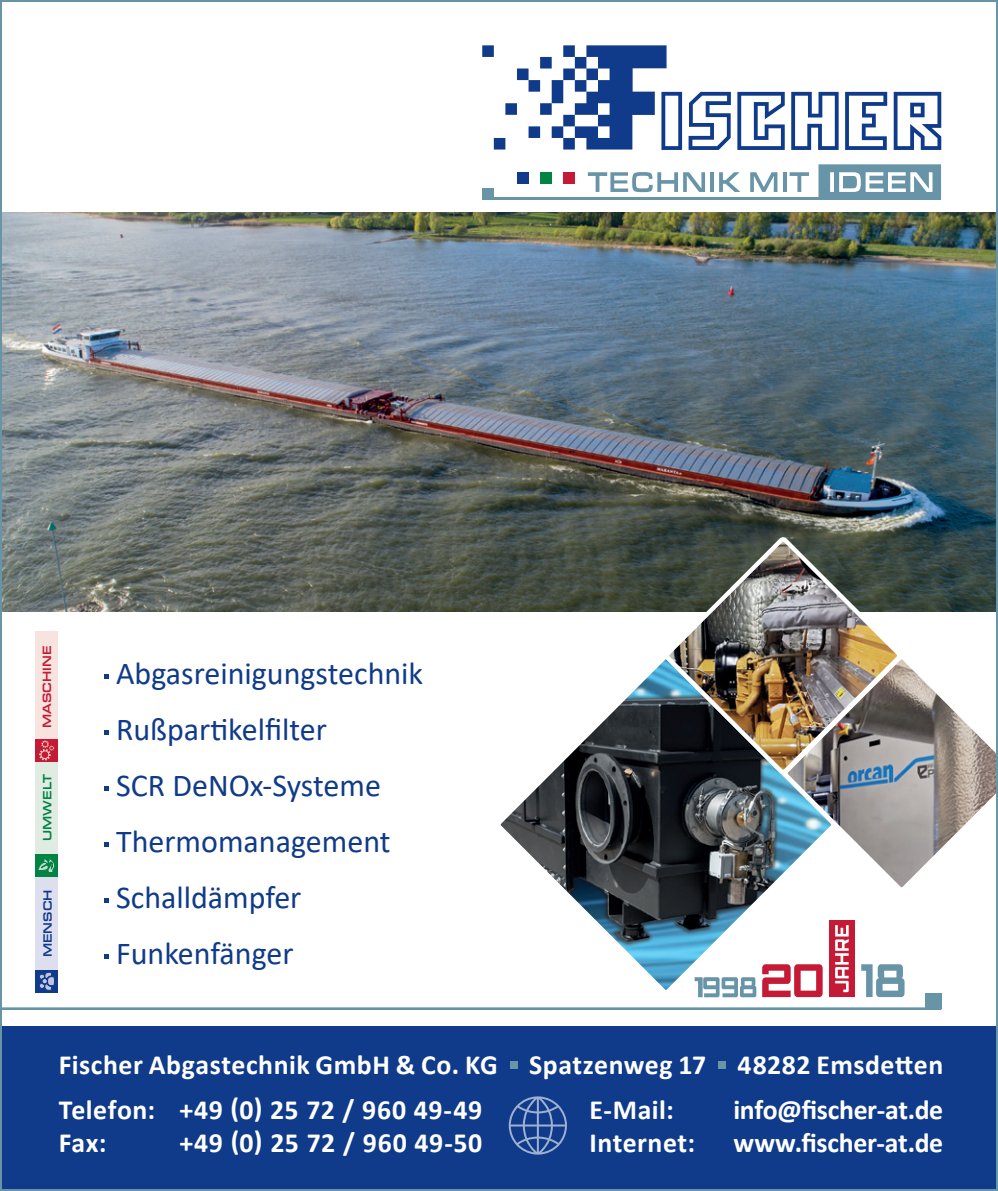
<style>
.page{position:relative;width:998px;height:1191px;background:#fff}
.page>*{position:absolute;margin:0;border:0;box-sizing:border-box;transform-origin:0 0}
.t1{font:32px/56px "Calibri";color:#103b8a}
.t2{font:700 27.6px/44.4px "Calibri";letter-spacing:.015em;color:#fff}
.t3{font:700 27.6px "Calibri";letter-spacing:-.015em;color:#fff}
.t4{font:700 27.6px "Calibri";letter-spacing:-.01em;color:#fff}
.t5{font:500 12.4px "Eurostile Ext";color:#c51a35;scale:.89 1}
.t6{font:500 12.4px "Eurostile Ext";color:#008343;scale:.89 1}
.t7{font:500 12.4px "Eurostile Ext";color:#103b8a;scale:.89 1}
</style>
<div class="page">
<div style="left:2px;top:1026px;width:996px;height:165px;background:#103b8a"></div>
<div style="left:829px;top:920px;width:26px;height:76px;background:#c51a35"></div>
<svg style="left:861px;top:964px;width:43px;height:33px"></svg>
<svg style="left:839px;top:925px;width:10px;height:67px"></svg>
<svg style="left:104px;top:674px;width:5px;height:4px"></svg>
<svg style="left:104px;top:730px;width:5px;height:4px"></svg>
<svg style="left:104px;top:786px;width:5px;height:4px"></svg>
<svg style="left:104px;top:842px;width:5px;height:4px"></svg>
<svg style="left:104px;top:898px;width:5px;height:4px"></svg>
<svg style="left:104px;top:954px;width:5px;height:4px"></svg>
<div style="left:35px;top:877px;width:23px;height:93px;background:#dddfee"></div>
<div style="left:35px;top:761px;width:23px;height:93px;background:#e0ebe2"></div>
<div style="left:35px;top:631px;width:23px;height:108px;background:#f7e4df"></div>
<div style="left:35px;top:970px;width:23px;height:22px;background:#103b8a"></div>
<div style="left:35px;top:854px;width:23px;height:23px;background:#008343"></div>
<div style="left:35px;top:739px;width:23px;height:22px;background:#c51a35"></div>
<svg style="left:40px;top:972px;width:14px;height:18px"></svg>
<svg style="left:38px;top:859px;width:17px;height:13px"></svg>
<svg style="left:39px;top:740px;width:15px;height:20px"></svg>
<div style="left:510px;top:1061px;width:7px;height:8px;background:#6894a8"></div>
<div style="left:718px;top:1061px;width:8px;height:8px;background:#6894a8"></div>
<svg style="left:509px;top:1096px;width:58px;height:58px"></svg>
<svg style="left:688px;top:92px;width:43px;height:58px"></svg>
<svg style="left:737px;top:92px;width:48px;height:58px"></svg>
<svg style="left:791px;top:92px;width:47px;height:58px"></svg>
<svg style="left:845px;top:92px;width:42px;height:58px"></svg>
<svg style="left:894px;top:92px;width:47px;height:58px"></svg>
<svg style="left:482px;top:45px;width:200px;height:105px"></svg>
<div style="left:563px;top:172px;width:12px;height:12px;background:#c51a35"></div>
<div style="left:540px;top:172px;width:12px;height:12px;background:#008343"></div>
<div style="left:517px;top:172px;width:12px;height:12px;background:#103b8a"></div>
<div style="left:482px;top:188px;width:12px;height:11px;background:#6894a8"></div>
<svg style="left:588px;top:172px;width:117px;height:20px"></svg>
<hr style="left:710px;top:172px;width:4px;height:20px;background:#6894a8">
<svg style="left:719px;top:172px;width:21px;height:20px"></svg>
<svg style="left:750px;top:172px;width:27px;height:20px"></svg>
<svg style="left:783px;top:172px;width:3px;height:20px"></svg>
<svg style="left:790px;top:172px;width:19px;height:20px"></svg>
<svg style="left:818px;top:164px;width:123px;height:33px"></svg>
<hr style="left:482px;top:197px;width:459px;height:2px;background:#6894a8">
<div style="left:925px;top:993px;width:16px;height:16px;background:#6894a8"></div>
<hr style="left:2px;top:1007px;width:939px;height:3px;background:#6894a8">
<img style="left:3px;top:212px;width:992px;height:399px">
<svg style="left:500px;top:664px;width:339px;height:334px"></svg>
<svg style="left:780px;top:661px;width:215px;height:238px"></svg>
<img style="left:661px;top:534px;width:243px;height:247px">
<p class="t5" style="left:38px;top:728px;width:95px;rotate:-90deg">MASCHINE</p>
<p class="t6" style="left:38px;top:841px;width:77px;rotate:-90deg">UMWELT</p>
<p class="t7" style="left:39px;top:957px;width:78px;rotate:-90deg">MENSCH</p>
<p class="t1" style="left:116px;top:645px;width:309px">Abgasreinigungstechnik<br>Rußpartikelfilter<br>SCR DeNOx-Systeme<br>Thermomanagement<br>Schalldämpfer<br>Funkenfänger</p>
<p class="t2" style="left:59px;top:1042px;width:886px">Fischer Abgastechnik GmbH &amp; Co. KG Spatzenweg 17 48282 Emsdetten<br>Telefon: +49 (0) 25 72 / 960 49-49</p>
<p class="t2" style="left:59px;top:1120px;width:49px">Fax:</p>
<p class="t2" style="left:179px;top:1120px;width:304px">+49 (0) 25 72 / 960 49-50</p>
<p class="t2" style="left:589px;top:1087px;width:86px">E-Mail:</p>
<p class="t3" style="left:733px;top:1090px;width:211px">info@fischer-at.de</p>
<p class="t2" style="left:589px;top:1120px;width:107px">Internet:</p>
<p class="t4" style="left:733px;top:1123px;width:211px">www.fischer-at.de</p>
</div>
